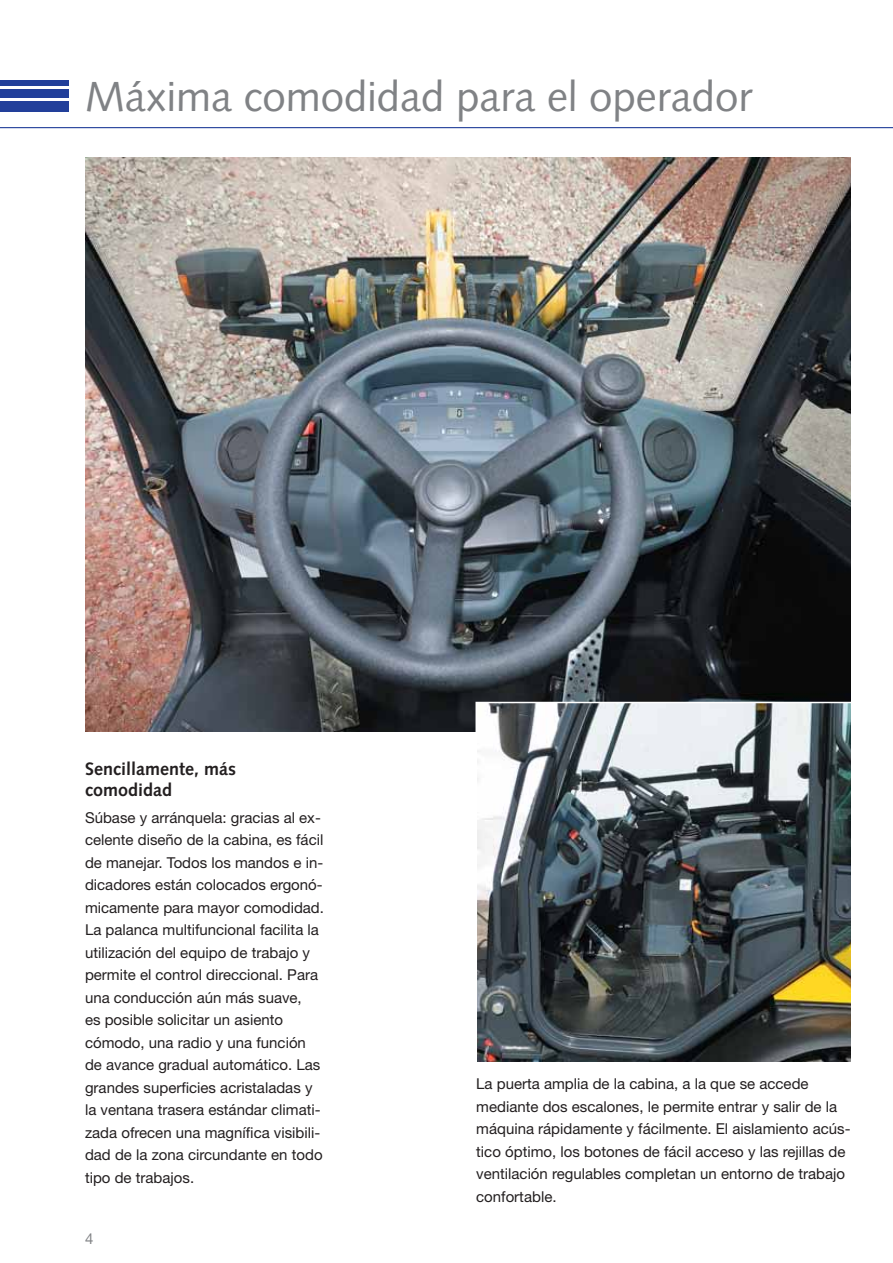
<style>
.page{position:relative;width:893px;height:1263px;background:#fff}
.page>*{position:absolute;margin:0;border:0;box-sizing:border-box;transform-origin:0 0}
.t1{font:42px "Syntax LTCE";color:#808285}
.t2{font:700 18px/21px "Syntax LTCE";color:#231f20}
.t3{font:15px/22.5px "Helvetica Neue LT Pro";color:#231f20}
.t4{font:15px "Helvetica Neue LT Pro";color:#808285}
</style>
<div class="page">
<hr style="left:0;top:127px;width:893px;height:1px;background:#223f9a">
<div style="left:0;top:101px;width:68px;height:10px;background:#223f9a"></div>
<div style="left:0;top:89px;width:68px;height:8px;background:#223f9a"></div>
<div style="left:0;top:80px;width:68px;height:5px;background:#223f9a"></div>
<img style="left:85px;top:157px;width:765px;height:574px">
<img style="left:475px;top:701px;width:376px;height:361px">
<h1 class="t1" style="left:85px;top:77px;width:669px">Máxima comodidad para el operador</h1>
<p class="t2" style="left:85px;top:759px;width:152px">Sencillamente, más comodidad</p>
<p class="t3" style="left:85px;top:808px;width:240px">Súbase y arránquela: gracias al ex&shy;celente diseño de la cabina, es fácil de manejar. Todos los mandos e in&shy;dicadores están colocados ergonó&shy;micamente para mayor comodidad.<br>La palanca multifuncional facilita la utilización del equipo de trabajo y permite el control direccional. Para una conducción aún más suave,<br>es posible solicitar un asiento cómodo, una radio y una función de avance gradual automático. Las grandes superficies acristaladas y la ventana trasera estándar climati&shy;zada ofrecen una magnífica visibili&shy;dad de la zona circundante en todo tipo de trabajos.</p>
<p class="t4" style="left:85px;top:1233px;width:10px">4</p>
<p class="t3" style="left:476px;top:1075px;width:376px">La puerta amplia de la cabina, a la que se accede mediante dos escalones, le permite entrar y salir de la máquina rápidamente y fácilmente. El aislamiento acús&shy;tico óptimo, los botones de fácil acceso y las rejillas de ventilación regulables completan un entorno de trabajo confortable.</p>
</div>
